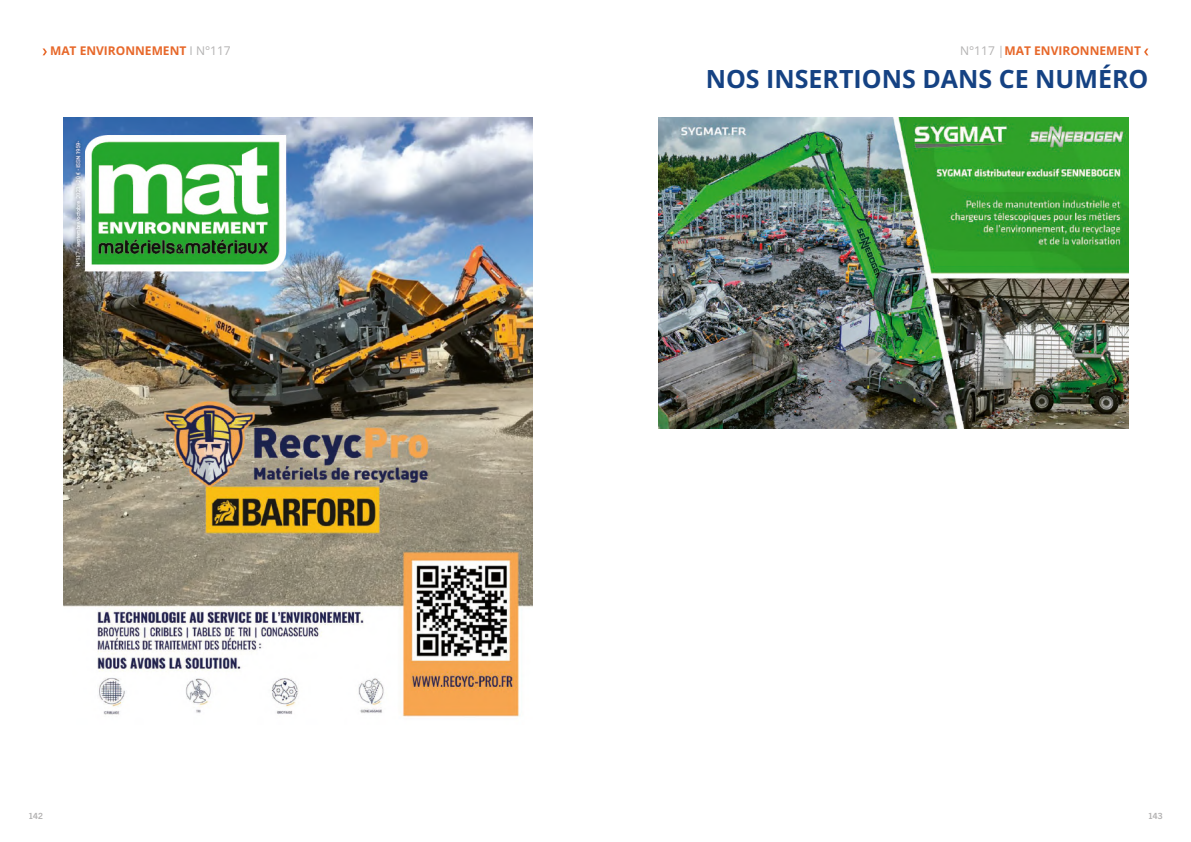
<style>
.page{position:relative;width:1191px;height:842px;background:#fff}
.page>*{position:absolute;margin:0;border:0;box-sizing:border-box;transform-origin:0 0}
.t1{font:700 25px "Open Sans";color:#154283}
.t2{font:700 12px "Open Sans";color:#e7682a}
.t3{font:700 8.5px "Trade Gothic Next LT Pro";color:#b3b2b2}
.s1{font-weight:400;color:#b3b2b2}
</style>
<div class="page">
<svg style="left:43px;top:48px;width:4px;height:7px"></svg>
<svg style="left:1144px;top:49px;width:4px;height:6px"></svg>
<img style="left:63px;top:118px;width:469px;height:599px">
<img style="left:658px;top:118px;width:470px;height:310px">
<p class="t2" style="left:50px;top:43px;width:182px">MAT ENVIRONNEMENT <span class="s1">I N°117</span></p>
<p class="t2" style="left:960px;top:43px;width:182px"><span class="s1">N°117 |</span>MAT ENVIRONNEMENT</p>
<h1 class="t1" style="left:705px;top:61px;width:444px">NOS INSERTIONS DANS CE NUMÉRO</h1>
<p class="t3" style="left:28px;top:810px;width:16px">142</p>
<p class="t3" style="left:1148px;top:810px;width:16px">143</p>
</div>
